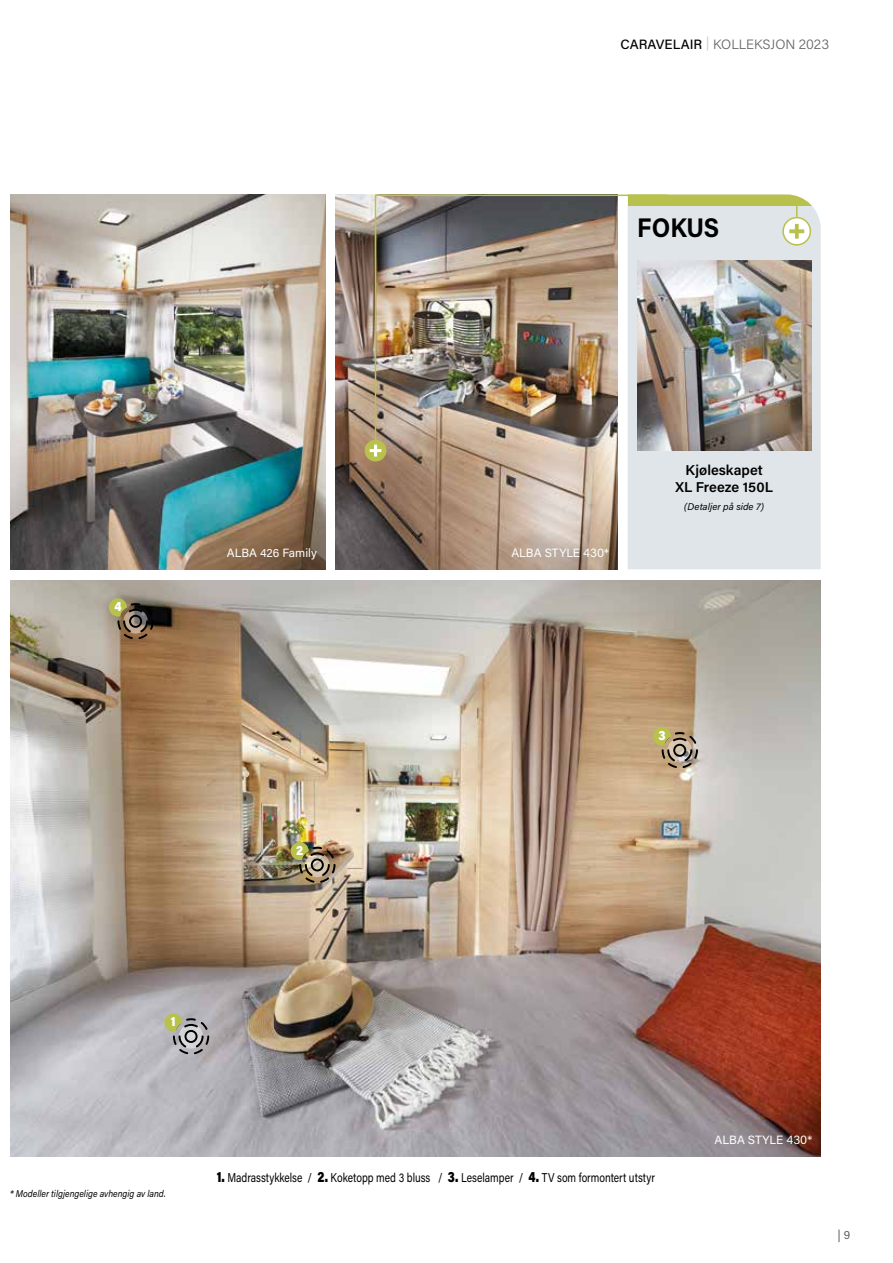
<style>
.page{position:relative;width:893px;height:1263px;background:#fff}
.page>*{position:absolute;margin:0;border:0;box-sizing:border-box;transform-origin:0 0}
.t1{font:700 27px "Acumin Pro";color:#000;scale:.9 1}
.t2{font:600 14.25px/17.1px "Acumin Pro";color:#000;text-align:center}
.t3{font:300 13.5px "Acumin Pro";color:#646363}
.t4{font:900 13.5px "Acumin Pro";color:#fff;scale:.9 1}
.t5{font:12.75px "Acumin Pro";color:#000;scale:.8 1}
.t6{font:12px "Acumin Pro";letter-spacing:-.005em;color:#fff}
.t7{font:12px "Acumin Pro";color:#646363}
.t8{font:italic 9.75px "Acumin Pro";color:#000;scale:.9 1}
.t9{font:italic 9.75px "Acumin Pro";color:#000}
.s1{font-weight:500;color:#000}
.s2{font-weight:400;color:#d0d0d0}
.s3{font-weight:900;font-size:15px}
</style>
<div class="page">
<div style="left:628px;top:205px;width:193px;height:364px;background:#dfe5e8"></div>
<div style="left:628px;top:195px;width:193px;height:10px;background:#b9c14d"></div>
<svg style="left:783px;top:218px;width:27px;height:27px"></svg>
<div style="left:782px;top:217px;width:29px;height:29px;border:2px solid #b9c14d;border-radius:50%"></div>
<svg style="left:789px;top:224px;width:15px;height:15px"></svg>
<img style="left:10px;top:580px;width:811px;height:577px">
<img style="left:10px;top:195px;width:315px;height:375px">
<img style="left:335px;top:195px;width:282px;height:375px">
<svg style="left:653px;top:727px;width:45px;height:41px;background:#a79874"></svg>
<svg style="left:164px;top:1013px;width:45px;height:41px;background:#a2a297"></svg>
<svg style="left:109px;top:598px;width:45px;height:41px;background:#796d50"></svg>
<img style="left:291px;top:842px;width:44px;height:41px">
<img style="left:637px;top:261px;width:174px;height:190px">
<div style="left:365px;top:440px;width:21px;height:21px;background:#b9c14d;border-radius:50%"></div>
<svg style="left:370px;top:445px;width:11px;height:11px"></svg>
<img style="left:374px;top:194px;width:295px;height:248px">
<p class="t3" style="left:620px;top:35px;width:210px"><span class="s1">CARAVELAIR</span> <span class="s2">|</span> KOLLEKSJON 2023</p>
<h1 class="t1" style="left:637px;top:208px;width:93px">FOKUS</h1>
<p class="t4" style="left:114px;top:597px;width:10px">4</p>
<p class="t6" style="left:227px;top:544px;width:92px">ALBA 426 Family</p>
<p class="t6" style="left:511px;top:544px;width:99px">ALBA STYLE 430*</p>
<p class="t2" style="left:675px;top:460px;width:99px">Kjøleskapet<br>XL Freeze 150L</p>
<p class="t9" style="left:684px;top:500px;width:81px">(Detaljer på side 7)</p>
<p class="t4" style="left:296px;top:841px;width:9px">2</p>
<p class="t4" style="left:659px;top:726px;width:9px">3</p>
<p class="t4" style="left:171px;top:1012px;width:7px">1</p>
<p class="t8" style="left:10px;top:1186px;width:174px">* Modeller tilgjengelige avhengig av land.</p>
<p class="t5" style="left:217px;top:1168px;width:549px"><span class="s3">1.</span> Madrasstykkelse / <span class="s3">2.</span> Koketopp med 3 bluss / <span class="s3">3.</span> Leselamper / <span class="s3">4.</span> TV som formontert utstyr</p>
<p class="t6" style="left:715px;top:1131px;width:99px">ALBA STYLE 430*</p>
<p class="t7" style="left:837px;top:1226px;width:14px">| 9</p>
</div>
